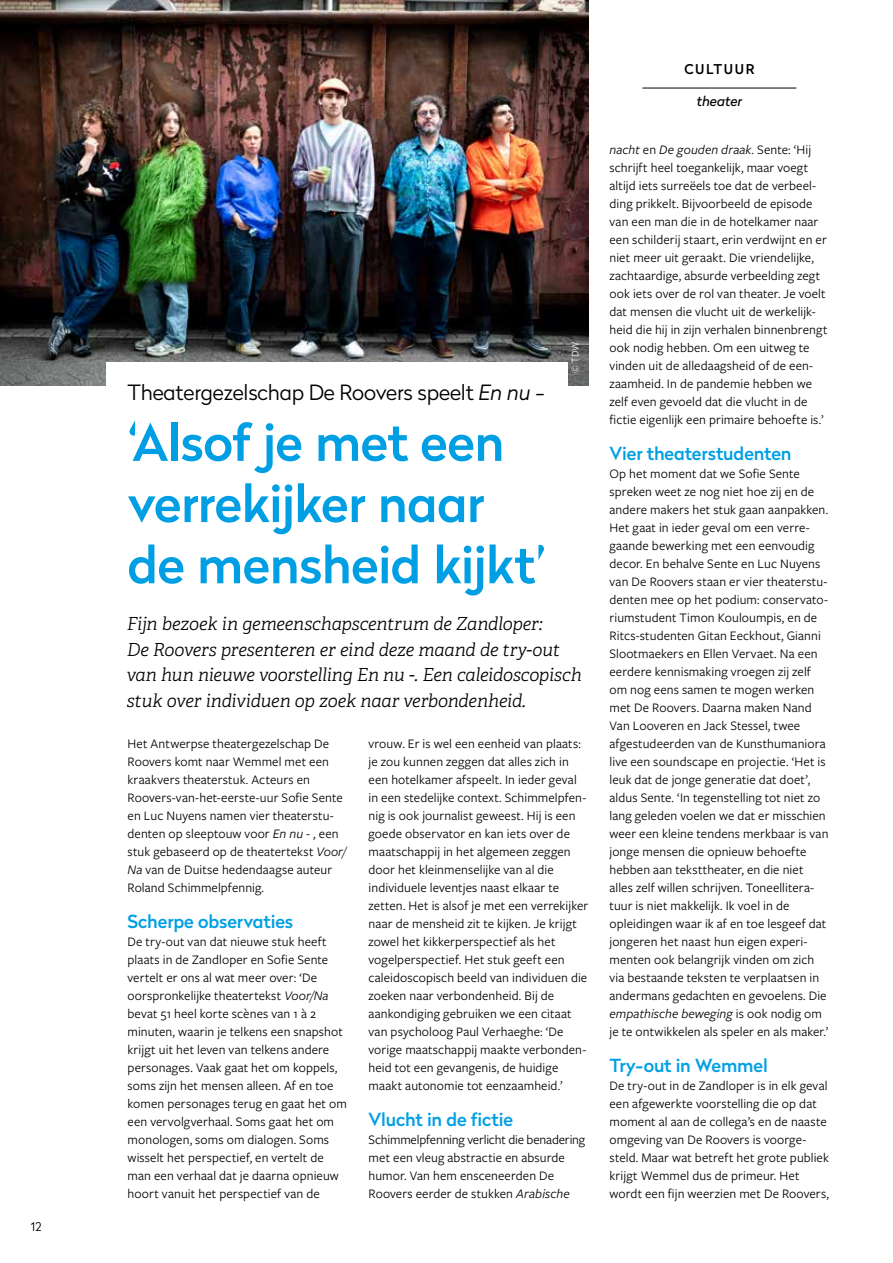
<style>
.page{position:relative;width:893px;height:1263px;background:#fff}
.page>*{position:absolute;margin:0;border:0;box-sizing:border-box;transform-origin:0 0}
.t1{font:500 51px/61.2px "Radikal";letter-spacing:-.015em;color:#009fe3}
.t2{font:300 21px "Radikal";letter-spacing:-.01em;color:#000}
.t3{font:italic 300 18px/25.5px "Adelle";letter-spacing:-.01em;color:#000}
.t4{font:500 18px "Radikal";letter-spacing:-.01em;color:#009fe3}
.t5{font:13.5px/18px "Freight Sans Pro";letter-spacing:.01em;color:#000}
.t6{font:500 13.5px "Radikal";letter-spacing:.12em;color:#000}
.t7{font:italic 13.5px "Radikal";color:#000}
.t8{font:300 12px "Radikal";color:#000}
.t9{font:10.5px "Freight Sans Pro";color:#fff}
.s1{font-style:italic}
</style>
<div class="page">
<img style="left:0;top:0;width:588px;height:386px">
<div style="left:106px;top:363px;width:462px;height:345px;background:#fff"></div>
<hr style="left:642px;top:88px;width:154px;height:1px;background:#000">
<p class="t8" style="left:31px;top:1218px;width:12px">12</p>
<p class="t9" style="left:568px;top:373px;width:33px;rotate:-90deg">© TDW</p>
<h2 class="t2" style="left:128px;top:377px;width:419px">Theatergezelschap De Roovers speelt <span class="s1">En nu -</span></h2>
<h1 class="t1" style="left:128px;top:410px;width:420px">‘Alsof je met een verrekijker naar de mensheid kijkt’</h1>
<h3 class="t3" style="left:127px;top:611px;width:457px">Fijn bezoek in gemeenschapscentrum de Zandloper:<br>De Roovers presenteren er eind deze maand de try-out van hun nieuwe voorstelling En nu -. Een caleidoscopisch stuk over individuen op zoek naar verbondenheid.</h3>
<p class="t5" style="left:128px;top:734px;width:219px">Het Antwerpse theatergezelschap De Roovers komt naar Wemmel met een kraakvers theaterstuk. Acteurs en Roovers-van-het-eerste-uur Sofie Sente en Luc Nuyens namen vier theaterstu&shy;denten op sleeptouw voor <span class="s1">En nu -</span> , een stuk gebaseerd op de theatertekst <span class="s1">Voor/ Na</span> van de Duitse hedendaagse auteur Roland Schimmelpfennig.</p>
<h3 class="t4" style="left:128px;top:908px;width:167px">Scherpe observaties</h3>
<p class="t5" style="left:128px;top:932px;width:221px">De try-out van dat nieuwe stuk heeft plaats in de Zandloper en Sofie Sente vertelt er ons al wat meer over: ‘De oorspronkelijke theatertekst <span class="s1">Voor/Na </span>bevat 51 heel korte scènes van 1 à 2 minuten, waarin je telkens een snapshot krijgt uit het leven van telkens andere personages. Vaak gaat het om koppels, soms zijn het mensen alleen. Af en toe komen personages terug en gaat het om een vervolgverhaal. Soms gaat het om monologen, soms om dialogen. Soms wisselt het perspectief, en vertelt de man een verhaal dat je daarna opnieuw hoort vanuit het perspectief van de</p>
<p class="t5" style="left:369px;top:734px;width:221px">vrouw. Er is wel een eenheid van plaats: je zou kunnen zeggen dat alles zich in een hotelkamer afspeelt. In ieder geval in een stedelijke context. Schimmelpfen&shy;nig is ook journalist geweest. Hij is een goede observator en kan iets over de maatschappij in het algemeen zeggen door het kleinmenselijke van al die individuele leventjes naast elkaar te zetten. Het is alsof je met een verrekijker naar de mensheid zit te kijken. Je krijgt zowel het kikkerperspectief als het vogelperspectief. Het stuk geeft een caleidoscopisch beeld van individuen die zoeken naar verbondenheid. Bij de aankondiging gebruiken we een citaat van psycholoog Paul Verhaeghe: ‘De vorige maatschappij maakte verbonden&shy;heid tot een gevangenis, de huidige maakt autonomie tot eenzaamheid.’</p>
<h3 class="t4" style="left:369px;top:1106px;width:146px">Vlucht in de fictie</h3>
<p class="t5" style="left:369px;top:1130px;width:218px">Schimmelpfenning verlicht die benadering met een vleug abstractie en absurde humor. Van hem ensceneerden De Roovers eerder de stukken <span class="s1">Arabische</span></p>
<p class="t6" style="left:684px;top:59px;width:72px">CULTUUR</p>
<p class="t7" style="left:697px;top:92px;width:47px">theater</p>
<p class="t5" style="left:609px;top:140px;width:219px"><span class="s1">nacht</span> en <span class="s1">De gouden draak</span>. Sente: ‘Hij schrijft heel toegankelijk, maar voegt altijd iets surreëels toe dat de verbeel&shy;ding prikkelt. Bijvoorbeeld de episode van een man die in de hotelkamer naar een schilderij staart, erin verdwijnt en er niet meer uit geraakt. Die vriendelijke, zachtaardige, absurde verbeelding zegt ook iets over de rol van theater. Je voelt dat mensen die vlucht uit de werkelijk&shy;heid die hij in zijn verhalen binnenbrengt ook nodig hebben. Om een uitweg te vinden uit de alledaagsheid of de een&shy;zaamheid. In de pandemie hebben we zelf even gevoeld dat die vlucht in de fictie eigenlijk een primaire behoefte is.’</p>
<h3 class="t4" style="left:609px;top:440px;width:184px">Vier theaterstudenten</h3>
<p class="t5" style="left:609px;top:464px;width:220px">Op het moment dat we Sofie Sente spreken weet ze nog niet hoe zij en de andere makers het stuk gaan aanpakken.<br>Het gaat in ieder geval om een verre&shy;gaande bewerking met een eenvoudig decor. En behalve Sente en Luc Nuyens van De Roovers staan er vier theaterstu&shy;denten mee op het podium: conservato&shy;riumstudent Timon Kouloumpis, en de Ritcs-studenten Gitan Eeckhout, Gianni Slootmaekers en Ellen Vervaet. Na een eerdere kennismaking vroegen zij zelf om nog eens samen te mogen werken met De Roovers. Daarna maken Nand Van Looveren en Jack Stessel, twee afgestudeerden van de Kunsthumaniora live een soundscape en projectie. ‘Het is leuk dat de jonge generatie dat doet’, aldus Sente. ‘In tegenstelling tot niet zo lang geleden voelen we dat er misschien weer een kleine tendens merkbaar is van jonge mensen die opnieuw behoefte hebben aan teksttheater, en die niet alles zelf willen schrijven. Toneellitera&shy;tuur is niet makkelijk. Ik voel in de opleidingen waar ik af en toe lesgeef dat jongeren het naast hun eigen experi&shy;menten ook belangrijk vinden om zich via bestaande teksten te verplaatsen in andermans gedachten en gevoelens. Die <span class="s1">empathische beweging</span> is ook nodig om je te ontwikkelen als speler en als maker.’</p>
<h3 class="t4" style="left:609px;top:1052px;width:160px">Try-out in Wemmel</h3>
<p class="t5" style="left:609px;top:1076px;width:221px">De try-out in de Zandloper is in elk geval een afgewerkte voorstelling die op dat moment al aan de collega’s en de naaste omgeving van De Roovers is voorge&shy;steld. Maar wat betreft het grote publiek krijgt Wemmel dus de primeur. Het wordt een fijn weerzien met De Roovers,</p>
</div>
